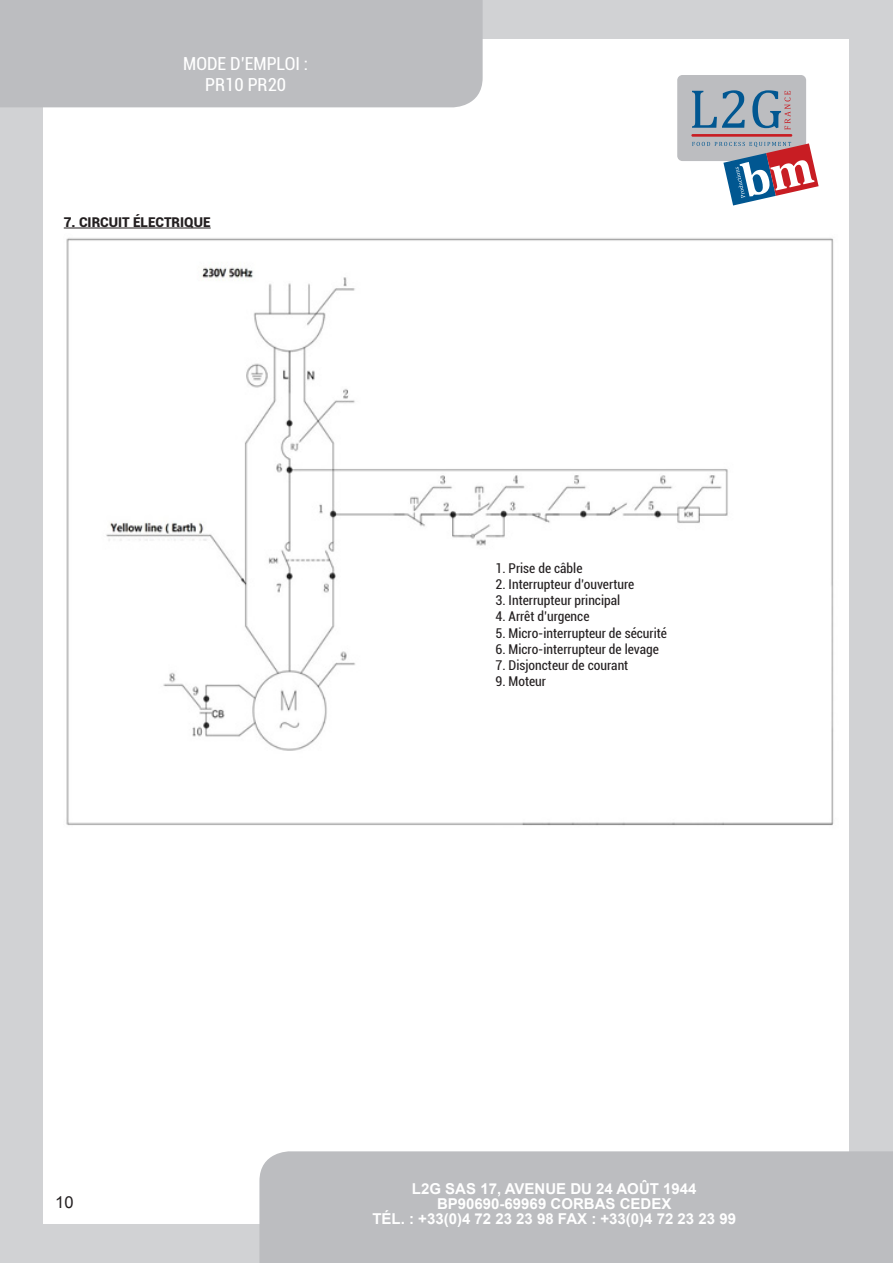
<style>
.page{position:relative;width:893px;height:1263px;background:#d1d2d4}
.page>*{position:absolute;margin:0;border:0;box-sizing:border-box;transform-origin:0 0}
.t1{font:condensed 18px/21px "Roboto";color:#fff;text-align:center}
.t2{font:16.5px "Arial";color:#231f20}
.t3{font:700 15px/15px "Arial";color:#fff;text-align:center}
.t4{font:condensed 13.5px "Roboto";color:#231f20}
.paragraphe{font:900 13.5px "Roboto";color:#231f20}
</style>
<div class="page">
<div style="left:44px;top:39px;width:805px;height:1185px;background:#fff"></div>
<div style="left:0;top:0;width:483px;height:107px;background:#bcbdc0"></div>
<div style="left:259px;top:1151px;width:634px;height:112px;background:#bcbdc0"></div>
<div style="left:677px;top:75px;width:129px;height:86px;background:#bcbdc0;border-radius:5px"></div>
<svg style="left:692px;top:90px;width:53px;height:38px"></svg>
<svg style="left:752px;top:90px;width:38px;height:40px"></svg>
<hr style="left:691px;top:134px;width:101px;height:3px;background:#c81d23">
<svg style="left:692px;top:142px;width:127px;height:63px"></svg>
<hr style="left:64px;top:228px;width:147px;height:1px;background:#231f20">
<img style="left:66px;top:238px;width:768px;height:588px">
<div style="left:495px;top:563px;width:187px;height:178px;background:#fff"></div>
<div style="left:427px;top:268px;width:336px;height:98px;background:#fff"></div>
<h1 class="t1" style="left:183px;top:52px;width:126px">MODE D’EMPLOI :<br>PR10 PR20</h1>
<p class="paragraphe" style="left:64px;top:213px;width:148px">7. CIRCUIT ÉLECTRIQUE</p>
<p class="t4" style="left:495px;top:559px;width:89px">1. Prise de câble</p>
<p class="t4" style="left:495px;top:575px;width:140px">2. Interrupteur d’ouverture</p>
<p class="t4" style="left:495px;top:591px;width:126px">3. Interrupteur principal</p>
<p class="t4" style="left:495px;top:607px;width:96px">4. Arrêt d’urgence</p>
<p class="t4" style="left:495px;top:623px;width:173px">5. Micro-interrupteur de sécurité</p>
<p class="t4" style="left:495px;top:640px;width:165px">6. Micro-interrupteur de levage</p>
<p class="t4" style="left:495px;top:656px;width:134px">7. Disjoncteur de courant</p>
<p class="t4" style="left:495px;top:672px;width:52px">9. Moteur</p>
<p class="t2" style="left:55px;top:1191px;width:20px">10</p>
<p class="t3" style="left:372px;top:1181px;width:365px">L2G SAS 17, AVENUE DU 24 AOÛT 1944<br>BP90690-69969 CORBAS CEDEX<br>TÉL. : +33(0)4 72 23 23 98 FAX : +33(0)4 72 23 23 99</p>
</div>
